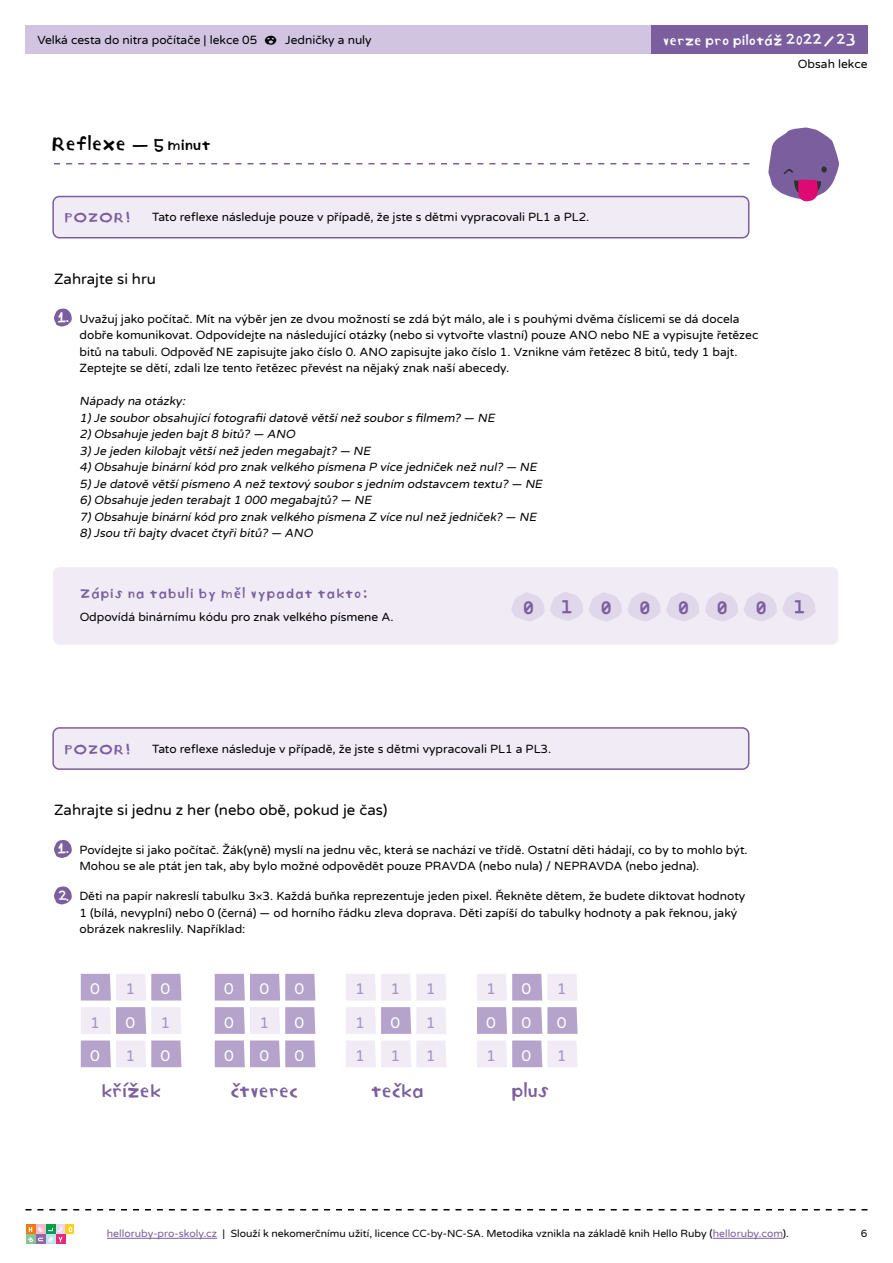
<style>
.page{position:relative;width:893px;height:1263px;background:#fff}
.page>*{position:absolute;margin:0;border:0;box-sizing:border-box;transform-origin:0 0}
.t1{font:16.5px "Hello Ruby CZ";letter-spacing:-.07em;color:#000}
.t2{font:16.35px "Hello Ruby CZ";letter-spacing:-.08em;color:#7a5e9e}
.t3{font:16.2px "Hello Ruby CZ";color:#000}
.t4{font:15.6px "Varela Round";color:#fff}
.t5{font:15.6px "Varela Round";color:#a893c2}
.t6{font:700 15.6px "BD Rmono 2021";color:#7a5e9e}
.t7{font:15px "Varela Round";color:#000}
.t8{font:12px/16.5px "Varela Round";color:#000}
.t9{font:italic 12px/16.5px "Varela Round";color:#000}
.t10{font:12px "Hello Ruby CZ";color:#7a5e9e}
.t11{font:12px "Hello Ruby CZ";letter-spacing:-.06em;color:#fff}
.t12{font:10.5px "Varela Round";color:#000}
.s1{font-size:13.5px}
.s2{font-family:"Hello Ruby CZ";font-size:11.25px;color:#fff}
.s3{font-style:normal}
.s4{color:#7a5e9e}
</style>
<div class="page">
<div style="left:26px;top:26px;width:841px;height:28px;background:#d1c4e0"></div>
<svg style="left:26px;top:1209px;width:841px;height:1px"></svg>
<div style="left:651px;top:26px;width:216px;height:28px;background:#7a5e9e"></div>
<div style="left:26px;top:1224px;width:10px;height:10px;background:#ef7b10"></div>
<div style="left:36px;top:1224px;width:10px;height:10px;background:#f6bccc"></div>
<div style="left:46px;top:1224px;width:10px;height:10px;background:#009e48"></div>
<div style="left:56px;top:1224px;width:9px;height:10px;background:#e7daed"></div>
<div style="left:65px;top:1224px;width:9px;height:10px;background:#ffcf21"></div>
<svg style="left:69px;top:1227px;width:3px;height:5px"></svg>
<div style="left:26px;top:1234px;width:10px;height:10px;background:#85c597"></div>
<div style="left:36px;top:1234px;width:10px;height:10px;background:#9067a9"></div>
<div style="left:46px;top:1234px;width:10px;height:10px;background:#bde3ee"></div>
<div style="left:56px;top:1234px;width:9px;height:10px;background:#e72b78"></div>
<svg style="left:27px;top:1227px;width:36px;height:15px"></svg>
<hr style="left:107px;top:1238px;width:110px;height:1px;background:#7a5e9e">
<hr style="left:713px;top:1238px;width:70px;height:1px;background:#7a5e9e">
<svg style="left:54px;top:163px;width:695px;height:1px"></svg>
<svg style="left:768px;top:128px;width:71px;height:73px"></svg>
<svg style="left:54px;top:308px;width:18px;height:19px"></svg>
<svg style="left:54px;top:840px;width:18px;height:18px"></svg>
<svg style="left:54px;top:886px;width:18px;height:18px"></svg>
<div style="left:53px;top:567px;width:785px;height:78px;background:#f0ebf5;border-radius:6px"></div>
<svg style="left:511px;top:592px;width:305px;height:29px"></svg>
<div style="left:53px;top:196px;width:696px;height:42px;background:#f0ebf5;border-radius:6px"></div>
<div style="left:52px;top:196px;width:697px;height:42px;border:2px solid #7a5e9e;border-radius:6px"></div>
<div style="left:53px;top:728px;width:696px;height:41px;background:#f0ebf5;border-radius:6px"></div>
<div style="left:52px;top:727px;width:697px;height:43px;border:2px solid #7a5e9e;border-radius:6px"></div>
<svg style="left:81px;top:974px;width:100px;height:26px;background:#cec2dd"></svg>
<svg style="left:215px;top:974px;width:100px;height:26px;background:#bdadd0"></svg>
<svg style="left:346px;top:974px;width:100px;height:26px;background:#f1edf6"></svg>
<svg style="left:477px;top:974px;width:101px;height:26px;background:#e0d8e9"></svg>
<svg style="left:81px;top:1007px;width:100px;height:27px;background:#e0d8e9"></svg>
<svg style="left:215px;top:1007px;width:100px;height:27px;background:#cfc3dd"></svg>
<svg style="left:346px;top:1007px;width:100px;height:27px;background:#e0d8e9"></svg>
<svg style="left:477px;top:1007px;width:101px;height:27px;background:#beaed1"></svg>
<svg style="left:81px;top:1040px;width:100px;height:27px;background:#cfc3dd"></svg>
<svg style="left:215px;top:1040px;width:100px;height:27px;background:#beafd1"></svg>
<svg style="left:346px;top:1041px;width:100px;height:26px;background:#f1edf6"></svg>
<svg style="left:477px;top:1040px;width:101px;height:27px;background:#e1d9ea"></svg>
<h3 class="t3" style="left:264px;top:27px;width:14px">♦</h3>
<p class="t11" style="left:662px;top:31px;width:195px">verze pro pilotáž 2022/23</p>
<p class="t8" style="left:37px;top:32px;width:221px">Velká cesta do nitra počítače | lekce 05</p>
<p class="t8" style="left:285px;top:32px;width:88px">Jedničky a nuly</p>
<h1 class="t1" style="left:51px;top:130px;width:162px">Reflexe <span class="s1">— 5 minut</span></h1>
<p class="t10" style="left:64px;top:208px;width:69px">POZOR!</p>
<p class="t8" style="left:152px;top:209px;width:439px">Tato reflexe následuje pouze v případě, že jste s dětmi vypracovali PL1 a PL2.</p>
<p class="t7" style="left:54px;top:268px;width:103px">Zahrajte si hru</p>
<p class="t8" style="left:79px;top:310px;width:680px;text-indent:-23px"><span class="s2">1.</span> Uvažuj jako počítač. Mít na výběr jen ze dvou možností se zdá být málo, ale i s pouhými dvěma číslicemi se dá docela dobře komunikovat. Odpovídejte na následující otázky (nebo si vytvořte vlastní) pouze ANO nebo NE a vypisujte řetězec bitů na tabuli. Odpověď NE zapisujte jako číslo 0. ANO zapisujte jako číslo 1. Vznikne vám řetězec 8 bitů, tedy 1 bajt.<br>Zeptejte se dětí, zdali lze tento řetězec převést na nějaký znak naší abecedy.</p>
<p class="t9" style="left:79px;top:392px;width:467px"><span class="s3">Nápady na otázky</span>:<br>1)Je souborobsahujícífotografiidatově většínež soubors filmem? — NE 2)Obsahuje jeden bajt8 bitů? — ANO<br>3)Je jeden kilobajtvětšínež jeden megabajt? — NE<br>4)Obsahuje binárníkód pro znak velkého písmena P více jedniček než nul? — NE 5)Je datově většípísmeno A než textový soubors jedním odstavcem textu? — NE 6)Obsahuje jeden terabajt1 000 megabajtů? — NE<br>7)Obsahuje binárníkód pro znak velkého písmena Z více nulnež jedniček? — NE 8)Jsou třibajty dvacetčtyřibitů? — ANO</p>
<p class="t8" style="left:798px;top:56px;width:71px">Obsah lekce</p>
<p class="t10" style="left:80px;top:584px;width:291px">Zápis na tabuli by měl vypadat takto:</p>
<p class="t8" style="left:80px;top:609px;width:315px">Odpovídá binárnímu kódu pro znak velkého písmene A.</p>
<h3 class="t6" style="left:525px;top:596px;width:12px">0</h3>
<h3 class="t6" style="left:563px;top:595px;width:12px">1</h3>
<h3 class="t6" style="left:602px;top:596px;width:12px">0</h3>
<h3 class="t6" style="left:641px;top:596px;width:12px">0</h3>
<h3 class="t6" style="left:680px;top:596px;width:12px">0</h3>
<h3 class="t6" style="left:718px;top:596px;width:12px">0</h3>
<h3 class="t6" style="left:757px;top:596px;width:12px">0</h3>
<h3 class="t6" style="left:795px;top:595px;width:12px">1</h3>
<p class="t10" style="left:64px;top:740px;width:69px">POZOR!</p>
<p class="t8" style="left:152px;top:740px;width:401px">Tato reflexe následuje v případě, že jste s dětmi vypracovali PL1 a PL3.</p>
<p class="t7" style="left:54px;top:799px;width:335px">Zahrajte si jednu z her (nebo obě, pokud je čas)</p>
<p class="t8" style="left:79px;top:841px;width:670px;text-indent:-23px"><span class="s2">1.</span> Povídejte si jako počítač. Žák(yně) myslí na jednu věc, která se nachází ve třídě. Ostatní děti hádají, co by to mohlo být.<br>Mohou se ale ptát jen tak, aby bylo možné odpovědět pouze PRAVDA (nebo nula) / NEPRAVDA (nebo jedna).</p>
<p class="t8" style="left:79px;top:888px;width:667px;text-indent:-22px"><span class="s2">2.</span> Děti na papír nakreslí tabulku 3×3. Každá buňka reprezentuje jeden pixel. Řekněte dětem, že budete diktovat hodnoty<br>1 (bílá, nevyplní) nebo 0 (černá) — od horního řádku zleva doprava. Děti zapíší do tabulky hodnoty a pak řeknou, jaký obrázek nakreslily. Například:</p>
<h3 class="t4" style="left:90px;top:978px;width:11px">0</h3>
<h3 class="t4" style="left:224px;top:978px;width:12px">0</h3>
<h3 class="t5" style="left:355px;top:978px;width:11px">1</h3>
<h3 class="t5" style="left:486px;top:978px;width:11px">1</h3>
<h3 class="t5" style="left:90px;top:1012px;width:11px">1</h3>
<h3 class="t4" style="left:224px;top:1012px;width:11px">0</h3>
<h3 class="t5" style="left:355px;top:1012px;width:11px">1</h3>
<h3 class="t4" style="left:486px;top:1012px;width:11px">0</h3>
<h3 class="t4" style="left:90px;top:1045px;width:11px">0</h3>
<h3 class="t4" style="left:224px;top:1045px;width:11px">0</h3>
<h3 class="t5" style="left:355px;top:1045px;width:11px">1</h3>
<h3 class="t5" style="left:486px;top:1045px;width:11px">1</h3>
<h3 class="t5" style="left:125px;top:978px;width:11px">1</h3>
<h3 class="t4" style="left:259px;top:978px;width:11px">0</h3>
<h3 class="t5" style="left:390px;top:978px;width:11px">1</h3>
<h3 class="t4" style="left:522px;top:978px;width:11px">0</h3>
<h3 class="t4" style="left:125px;top:1012px;width:11px">0</h3>
<h3 class="t5" style="left:259px;top:1012px;width:11px">1</h3>
<h3 class="t4" style="left:390px;top:1012px;width:11px">0</h3>
<h3 class="t4" style="left:522px;top:1012px;width:11px">0</h3>
<h3 class="t5" style="left:125px;top:1045px;width:11px">1</h3>
<h3 class="t4" style="left:259px;top:1045px;width:11px">0</h3>
<h3 class="t5" style="left:390px;top:1045px;width:11px">1</h3>
<h3 class="t4" style="left:522px;top:1045px;width:11px">0</h3>
<h3 class="t4" style="left:161px;top:978px;width:11px">0</h3>
<h3 class="t4" style="left:295px;top:978px;width:11px">0</h3>
<h3 class="t5" style="left:426px;top:978px;width:11px">1</h3>
<h3 class="t5" style="left:557px;top:978px;width:11px">1</h3>
<h3 class="t5" style="left:161px;top:1012px;width:11px">1</h3>
<h3 class="t4" style="left:295px;top:1012px;width:11px">0</h3>
<h3 class="t5" style="left:426px;top:1012px;width:11px">1</h3>
<h3 class="t4" style="left:557px;top:1012px;width:11px">0</h3>
<h3 class="t4" style="left:161px;top:1045px;width:11px">0</h3>
<h3 class="t4" style="left:295px;top:1045px;width:11px">0</h3>
<h3 class="t5" style="left:426px;top:1045px;width:11px">1</h3>
<h3 class="t5" style="left:557px;top:1045px;width:11px">1</h3>
<h2 class="t2" style="left:100px;top:1078px;width:63px">křížek</h2>
<h2 class="t2" style="left:230px;top:1078px;width:70px">čtverec</h2>
<h2 class="t2" style="left:370px;top:1078px;width:56px">tečka</h2>
<h2 class="t2" style="left:511px;top:1078px;width:40px">plus</h2>
<p class="t12" style="left:107px;top:1227px;width:683px"><span class="s4">helloruby-pro-skoly.cz</span> | Slouží k nekomerčnímu užití, licence CC-by-NC-SA. Metodika vznikla na základě knih Hello Ruby (<span class="s4">helloruby.com</span>).</p>
<p class="t12" style="left:861px;top:1227px;width:8px">6</p>
</div>
